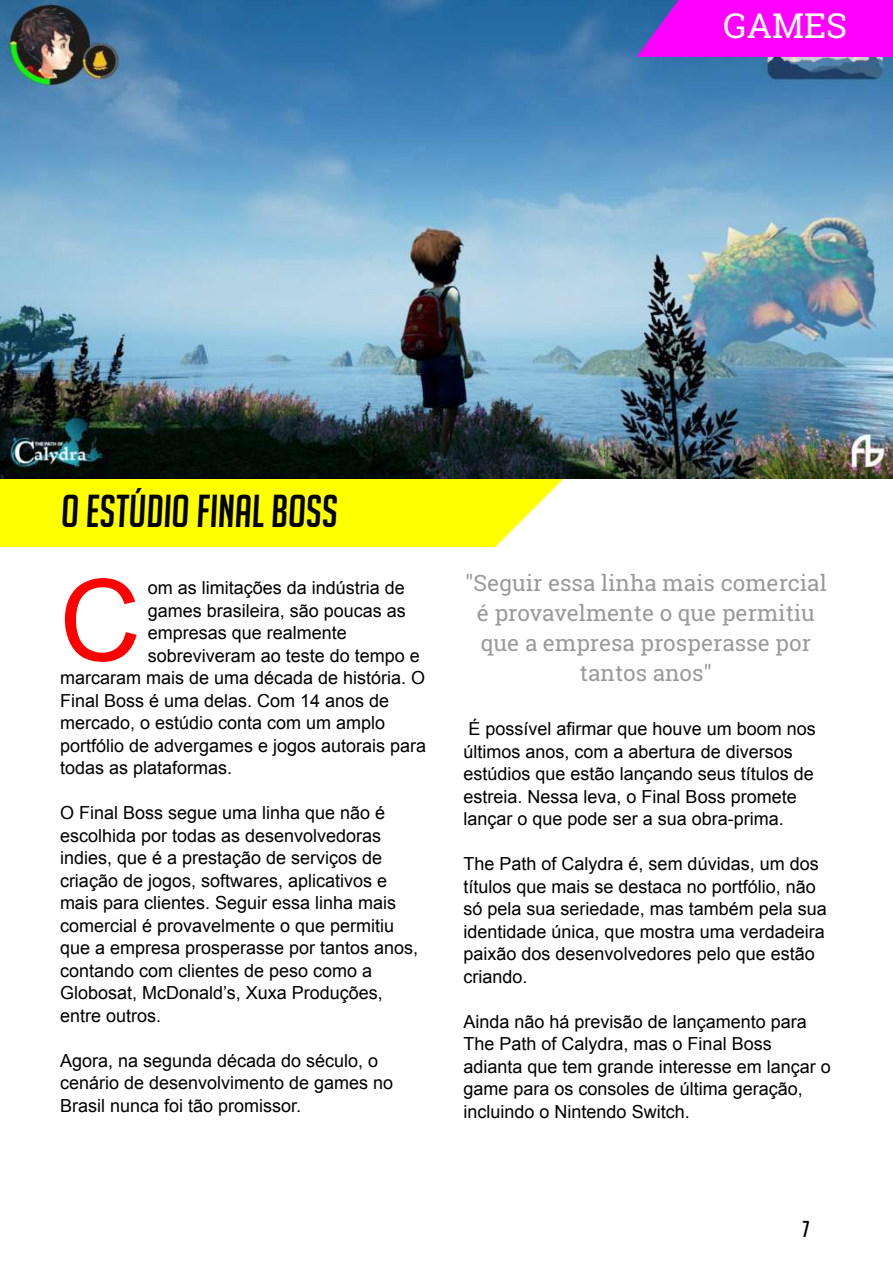
<style>
.page{position:relative;width:893px;height:1263px;background:#fff}
.page>*{position:absolute;margin:0;border:0;box-sizing:border-box;transform-origin:0 0}
.t1{font:113.25px "Arial";color:#f00}
.t2{font:italic 45px "Big Noodle Titling";color:#000}
.t3{font:34.5px "Roboto Slab";color:#fff}
.t4{font:22.5px/30px "Roboto Slab";color:rgb(0 0 0/.4);text-align:center}
.t5{font:italic 22.5px "Big Noodle Titling";color:#000}
.t6{font:18px/22.5px "Arial";color:#000}
</style>
<div class="page">
<svg style="left:496px;top:478px;width:80px;height:68px"></svg>
<div style="left:0;top:477px;width:496px;height:70px;background:#ff0"></div>
<img style="left:0;top:0;width:893px;height:478px">
<svg style="left:637px;top:0;width:256px;height:57px;background:#ed08f7"></svg>
<h3 class="t3" style="left:723px;top:2px;width:125px">GAMES</h3>
<h2 class="t2" style="left:62px;top:486px;width:278px">O ESTÚDIO FINAL BOSS</h2>
<h1 class="t1" style="left:59px;top:558px;width:83px">C</h1>
<p class="t6" style="left:148px;top:577px;width:259px">om as limitações da indústria de</p>
<p class="t6" style="left:148px;top:599px;width:260px">games brasileira, são poucas as</p>
<p class="t6" style="left:148px;top:622px;width:201px">empresas que realmente</p>
<p class="t6" style="left:148px;top:644px;width:274px">sobreviveram ao teste do tempo e</p>
<p class="t6" style="left:60px;top:667px;width:367px">marcaram mais de uma década de história. O</p>
<p class="t6" style="left:60px;top:689px;width:331px">Final Boss é uma delas. Com 14 anos de</p>
<p class="t6" style="left:60px;top:712px;width:327px">mercado, o estúdio conta com um amplo</p>
<p class="t6" style="left:60px;top:734px;width:368px">portfólio de advergames e jogos autorais para</p>
<p class="t6" style="left:60px;top:757px;width:174px">todas as plataformas.</p>
<p class="t6" style="left:60px;top:802px;width:360px">O Final Boss segue uma linha que não é escolhida por todas as desenvolvedoras indies, que é a prestação de serviços de criação de jogos, softwares, aplicativos e mais para clientes. Seguir essa linha mais comercial é provavelmente o que permitiu que a empresa prosperasse por tantos anos, contando com clientes de peso como a Globosat, McDonald’s, Xuxa Produções, entre outros.</p>
<p class="t6" style="left:60px;top:1049px;width:335px">Agora, na segunda década do século, o cenário de desenvolvimento de games no<br>Brasil nunca foi tão promissor.</p>
<p class="t4" style="left:465px;top:567px;width:363px">"Seguir essa linha mais comercial é provavelmente o que permitiu que a empresa prosperasse por</p>
<p class="t4" style="left:580px;top:657px;width:134px">tantos anos"</p>
<p class="t6" style="left:464px;top:717px;width:354px">É possível afirmar que houve um boom nos últimos anos, com a abertura de diversos estúdios que estão lançando seus títulos de estreia. Nessa leva, o Final Boss promete lançar o que pode ser a sua obra-prima.</p>
<p class="t6" style="left:463px;top:852px;width:365px">The Path of Calydra é, sem dúvidas, um dos títulos que mais se destaca no portfólio, não só pela sua seriedade, mas também pela sua identidade única, que mostra uma verdadeira paixão dos desenvolvedores pelo que estão criando.</p>
<p class="t6" style="left:463px;top:1010px;width:369px">Ainda não há previsão de lançamento para The Path of Calydra, mas o Final Boss adianta que tem grande interesse em lançar o game para os consoles de última geração, incluindo o Nintendo Switch.</p>
<p class="t5" style="left:802px;top:1217px;width:8px">7</p>
</div>
